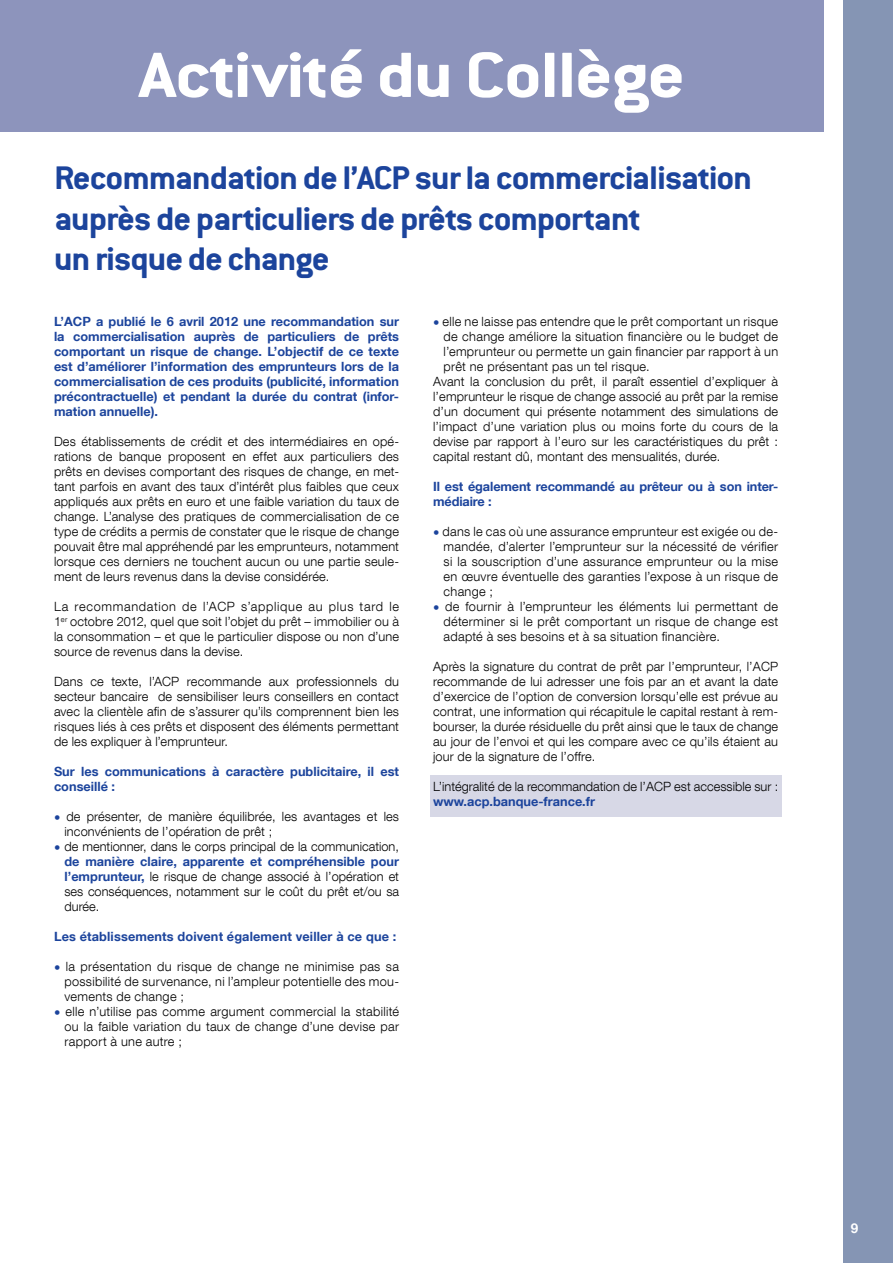
<style>
.page{position:relative;width:893px;height:1263px;background:#fff}
.page>*{position:absolute;margin:0;border:0;box-sizing:border-box;transform-origin:0 0}
.t1{font:700 70.2px "Conduit ITC";letter-spacing:-.02em;color:#fff;scale:1.18 1}
.t2{font:700 35.85px/40.5px "Conduit ITC";letter-spacing:-.03em;color:#1c449c;scale:1.09 1}
.t3{font:700 13.5px "Helvetica Neue LT Com";color:#fff}
.t4{font:300 12.75px/15px "Helvetica Neue LT Com";letter-spacing:.01em;color:#000;text-align:justify}
.t5{font:700 12.75px/15px "Helvetica Neue LT Com";color:#1c449c}
.s1{color:#1c449c}
.s2{font-weight:700;color:#1c449c}
</style>
<div class="page">
<div style="left:430px;top:775px;width:351px;height:41px;background:#d7d8e6"></div>
<div style="left:843px;top:0;width:50px;height:1263px;background:#8595b4"></div>
<div style="left:0;top:0;width:824px;height:132px;background:#8d94bc"></div>
<h1 class="t1" style="left:139px;top:34px;width:464px">Activité du Collège</h1>
<h2 class="t2" style="left:54px;top:157px;width:642px">Recommandation de l’ACP sur la commercialisation auprès de particuliers de prêts comportant<br>un risque de change</h2>
<p class="t5" style="left:54px;top:313px;width:347px;text-align:justify">L’ACP a publié le 6 avril 2012 une recommandation sur la commercialisation auprès de particuliers de prêts comportant un risque de change. L’objectif de ce texte est d’améliorer l’information des emprunteurs lors de la commercialisation de ces produits (publicité, information précontractuelle) et pendant la durée du contrat (infor&shy;mation annuelle).</p>
<p class="t4" style="left:54px;top:434px;width:347px">Des établissements de crédit et des intermédiaires en opé&shy;rations de banque proposent en effet aux particuliers des prêts en devises comportant des risques de change, en met&shy;tant parfois en avant des taux d’intérêt plus faibles que ceux appliqués aux prêts en euro et une faible variation du taux de change. L’analyse des pratiques de commercialisation de ce type de crédits a permis de constater que le risque de change pouvait être mal appréhendé par les emprunteurs, notamment lorsque ces derniers ne touchent aucun ou une partie seule&shy;ment de leurs revenus dans la devise considérée.</p>
<p class="t4" style="left:54px;top:598px;width:347px">La recommandation de l’ACP s’applique au plus tard le 1<sup>er</sup> octobre 2012, quel que soit l’objet du prêt – immobilier ou à la consommation – et que le particulier dispose ou non d’une source de revenus dans la devise.</p>
<p class="t4" style="left:54px;top:674px;width:347px">Dans ce texte, l’ACP recommande aux professionnels du secteur bancaire de sensibiliser leurs conseillers en contact avec la clientèle afin de s’assurer qu’ils comprennent bien les risques liés à ces prêts et disposent des éléments permettant de les expliquer à l’emprunteur.</p>
<p class="t5" style="left:54px;top:763px;width:347px">Sur les communications à caractère publicitaire, il est conseillé :</p>
<p class="t4" style="left:65px;top:809px;width:336px;text-indent:-11px"><span class="s1">•</span> de présenter, de manière équilibrée, les avantages et les inconvénients de l’opération de prêt ;</p>
<p class="t4" style="left:65px;top:839px;width:336px;text-indent:-11px"><span class="s1">•</span> de mentionner, dans le corps principal de la communication, <span class="s2">de manière claire, apparente et compréhensible pour l’emprunteur,</span> le risque de change associé à l’opération et ses conséquences, notamment sur le coût du prêt et/ou sa durée.</p>
<p class="t5" style="left:54px;top:928px;width:344px">Les établissements doivent également veiller à ce que :</p>
<p class="t4" style="left:65px;top:958px;width:336px;text-indent:-11px"><span class="s1">•</span> la présentation du risque de change ne minimise pas sa possibilité de survenance, ni l’ampleur potentielle des mou&shy;vements de change ;</p>
<p class="t4" style="left:65px;top:1003px;width:336px;text-indent:-11px"><span class="s1">•</span> elle n’utilise pas comme argument commercial la stabilité ou la faible variation du taux de change d’une devise par rapport à une autre ;</p>
<p class="t4" style="left:433px;top:313px;width:347px"><span class="s1">•</span> elle ne laisse pas entendre que le prêt comportant un risque</p>
<p class="t4" style="left:444px;top:328px;width:336px">de change améliore la situation financière ou le budget de</p>
<p class="t4" style="left:444px;top:343px;width:336px">l’emprunteur ou permette un gain financier par rapport à un</p>
<p class="t4" style="left:444px;top:358px;width:208px">prêt ne présentant pas un tel risque.</p>
<p class="t4" style="left:433px;top:373px;width:347px">Avant la conclusion du prêt, il paraît essentiel d’expliquer à</p>
<p class="t4" style="left:433px;top:388px;width:346px">l’emprunteur le risque de change associé au prêt par la remise</p>
<p class="t4" style="left:433px;top:403px;width:347px">d’un document qui présente notamment des simulations de</p>
<p class="t4" style="left:433px;top:418px;width:347px">l’impact d’une variation plus ou moins forte du cours de la</p>
<p class="t4" style="left:433px;top:433px;width:347px">devise par rapport à l’euro sur les caractéristiques du prêt :</p>
<p class="t4" style="left:433px;top:448px;width:289px">capital restant dû, montant des mensualités, durée.</p>
<p class="t5" style="left:433px;top:478px;width:347px">Il est également recommandé au prêteur ou à son inter&shy;médiaire :</p>
<p class="t4" style="left:444px;top:523px;width:336px;text-indent:-11px"><span class="s1">•</span> dans le cas où une assurance emprunteur est exigée ou de&shy;mandée, d’alerter l’emprunteur sur la nécessité de vérifier si la souscription d’une assurance emprunteur ou la mise en œuvre éventuelle des garanties l’expose à un risque de change ;</p>
<p class="t4" style="left:444px;top:598px;width:336px;text-indent:-11px"><span class="s1">•</span> de fournir à l’emprunteur les éléments lui permettant de déterminer si le prêt comportant un risque de change est adapté à ses besoins et à sa situation financière.</p>
<p class="t4" style="left:433px;top:658px;width:347px">Après la signature du contrat de prêt par l’emprunteur, l’ACP recommande de lui adresser une fois par an et avant la date d’exercice de l’option de conversion lorsqu’elle est prévue au contrat, une information qui récapitule le capital restant à rem&shy;bourser, la durée résiduelle du prêt ainsi que le taux de change au jour de l’envoi et qui les compare avec ce qu’ils étaient au jour de la signature de l’offre.</p>
<p class="t4" style="left:433px;top:778px;width:347px">L’intégralité de la recommandation de l’ACP est accessible sur :</p>
<p class="t5" style="left:433px;top:793px;width:163px">www.acp.banque-france.fr</p>
<p class="t3" style="left:851px;top:1220px;width:9px">9</p>
</div>
